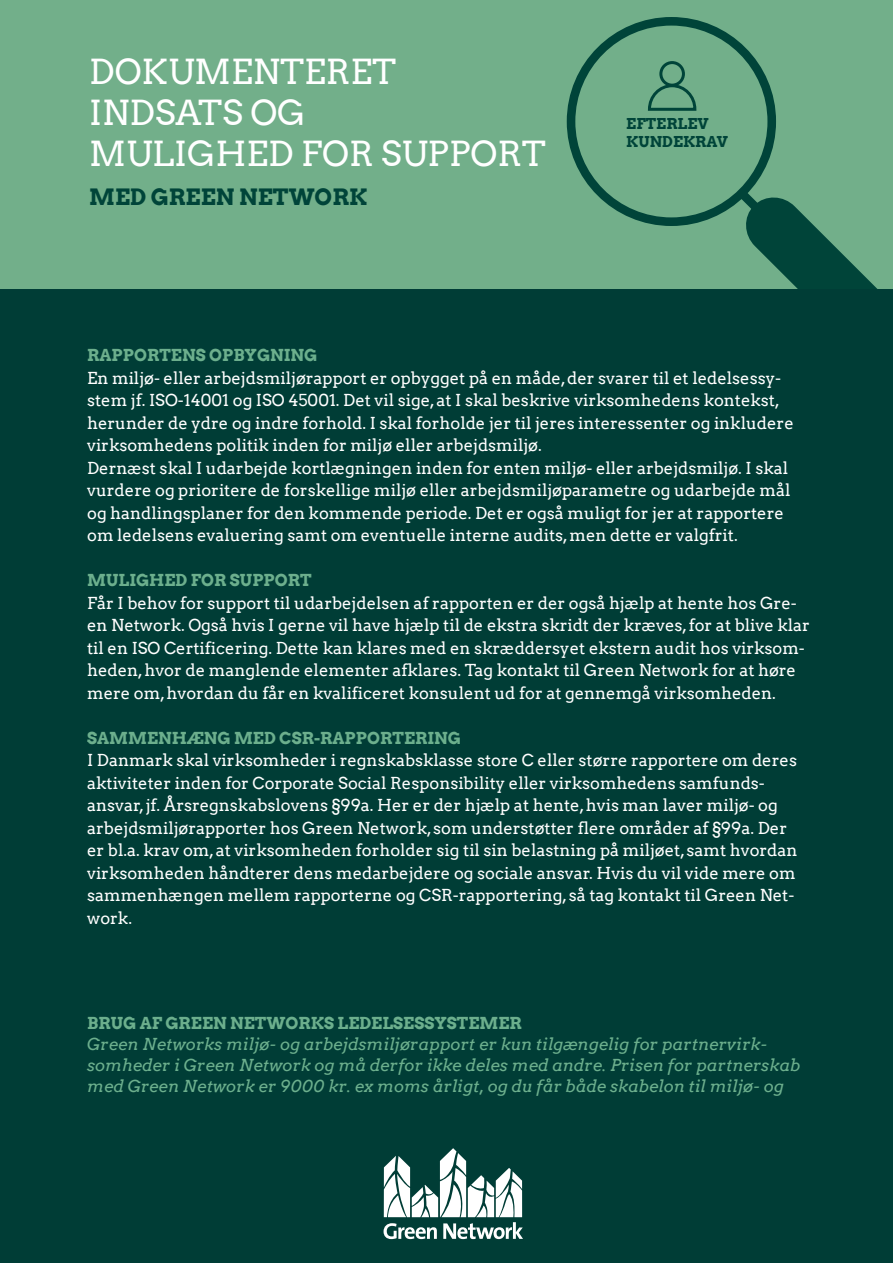
<style>
.page{position:relative;width:893px;height:1263px;background:#fff}
.page>*{position:absolute;margin:0;border:0;box-sizing:border-box;transform-origin:0 0}
.t1{font:34.5px "Arvo";color:#fff}
.t2{font:700 22.5px "Arvo";color:#004439}
.t3{font:16.5px/22.5px "Arvo";color:#fff}
.t4{font:italic 16.5px/21px "Arvo";color:#6caf8d}
.t5{font:700 16.5px "Arvo";color:#6caf8d}
.t6{font:700 15px/18px "Arvo";color:#004439}
</style>
<div class="page">
<div style="left:1px;top:0;width:892px;height:300px;background:#72af8a"></div>
<div style="left:567px;top:17px;width:209px;height:209px;border:9px solid #004439;border-radius:50%"></div>
<svg style="left:729px;top:180px;width:149px;height:109px"></svg>
<div style="left:0;top:289px;width:893px;height:974px;background:#003d36"></div>
<svg style="left:384px;top:1148px;width:139px;height:91px"></svg>
<svg style="left:648px;top:85px;width:49px;height:26px"></svg>
<div style="left:659px;top:61px;width:26px;height:26px;border:3px solid #004439;border-radius:50%"></div>
<p class="t1" style="left:89px;top:50px;width:308px">DOKUMENTERET</p>
<p class="t1" style="left:89px;top:92px;width:218px">INDSATS OG</p>
<p class="t1" style="left:89px;top:133px;width:458px">MULIGHED FOR SUPPORT</p>
<p class="t2" style="left:89px;top:183px;width:280px">MED GREEN NETWORK</p>
<p class="t6" style="left:626px;top:115px;width:103px">EFTERLEV<br>KUNDEKRAV</p>
<p class="t5" style="left:87px;top:345px;width:232px">RAPPORTENS OPBYGNING</p>
<p class="t3" style="left:87px;top:367px;width:708px">En miljø- eller arbejdsmiljørapport er opbygget på en måde, der svarer til et ledelsessy&shy;stem jf. ISO-14001 og ISO 45001. Det vil sige, at I skal beskrive virksomhedens kontekst, herunder de ydre og indre forhold. I skal forholde jer til jeres interessenter og inkludere virksomhedens politik inden for miljø eller arbejdsmiljø.</p>
<p class="t3" style="left:87px;top:457px;width:705px">Dernæst skal I udarbejde kortlægningen inden for enten miljø- eller arbejdsmiljø. I skal vurdere og prioritere de forskellige miljø eller arbejdsmiljøparametre og udarbejde mål og handlingsplaner for den kommende periode. Det er også muligt for jer at rapportere om ledelsens evaluering samt om eventuelle interne audits, men dette er valgfrit.</p>
<p class="t5" style="left:87px;top:570px;width:226px">MULIGHED FOR SUPPORT</p>
<p class="t3" style="left:87px;top:592px;width:724px">Får I behov for support til udarbejdelsen af rapporten er der også hjælp at hente hos Gre&shy;en Network. Også hvis I gerne vil have hjælp til de ekstra skridt der kræves, for at blive klar til en ISO Certificering. Dette kan klares med en skræddersyet ekstern audit hos virksom&shy;heden, hvor de manglende elementer afklares. Tag kontakt til Green Network for at høre mere om, hvordan du får en kvalificeret konsulent ud for at gennemgå virksomheden.</p>
<p class="t5" style="left:87px;top:727px;width:375px">SAMMENHÆNG MED CSR-RAPPORTERING</p>
<p class="t3" style="left:87px;top:749px;width:712px">I Danmark skal virksomheder i regnskabsklasse store C eller større rapportere om deres aktiviteter inden for Corporate Social Responsibility eller virksomhedens samfunds&shy;ansvar, jf. Årsregnskabslovens §99a. Her er der hjælp at hente, hvis man laver miljø- og arbejdsmiljørapporter hos Green Network, som understøtter flere områder af §99a. Der er bl.a. krav om, at virksomheden forholder sig til sin belastning på miljøet, samt hvordan virksomheden håndterer dens medarbejdere og sociale ansvar. Hvis du vil vide mere om sammenhængen mellem rapporterne og CSR-rapportering, så tag kontakt til Green Net&shy;work.</p>
<p class="t5" style="left:87px;top:1012px;width:436px">BRUG AF GREEN NETWORKS LEDELSESSYSTEMER</p>
<p class="t4" style="left:87px;top:1033px;width:715px">Green Networks miljø- og arbejdsmiljørapport er kun tilgængelig for partnervirk&shy;somheder i Green Network og må derfor ikke deles med andre. Prisen for partnerskab med Green Network er 9000 kr. ex moms årligt, og du får både skabelon til miljø- og</p>
</div>
